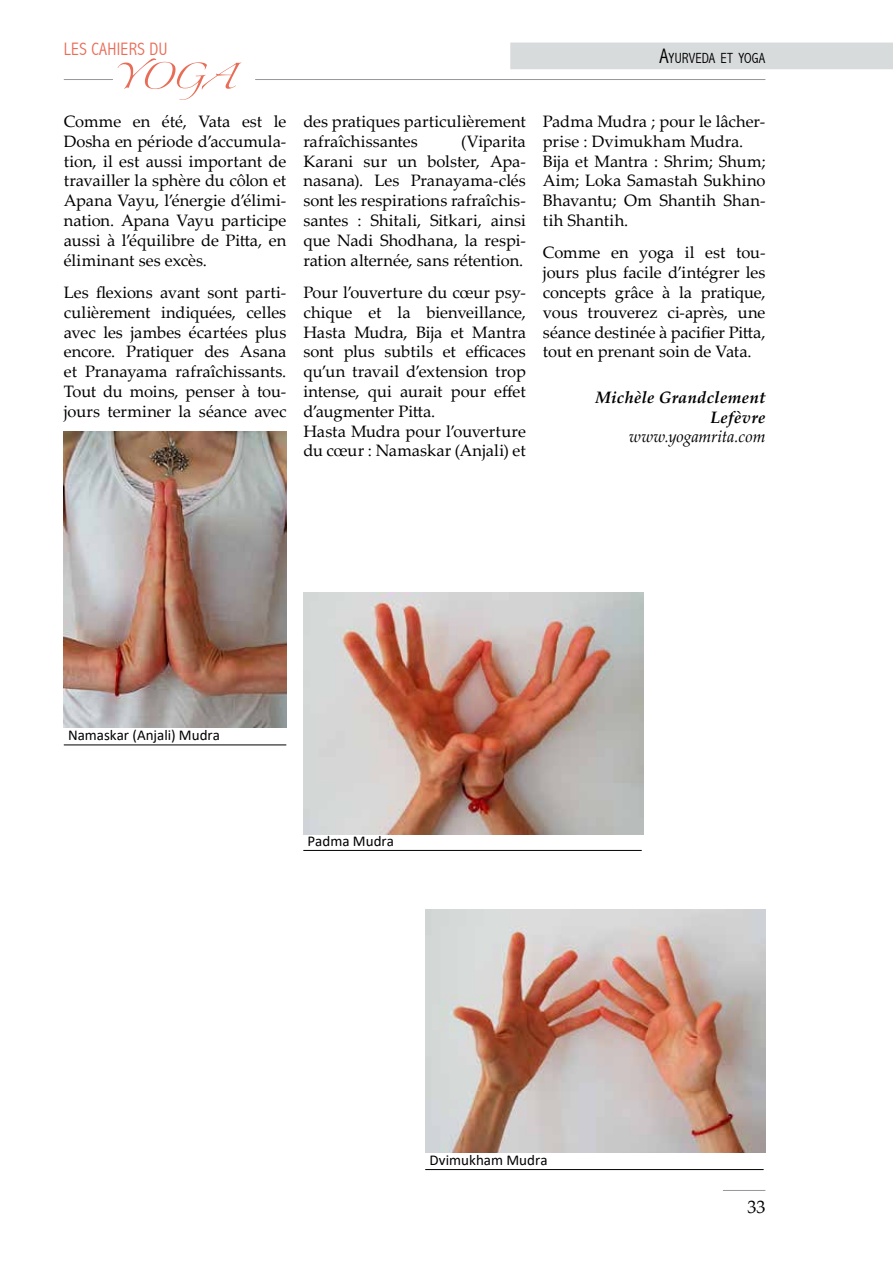
<style>
.page{position:relative;width:893px;height:1263px;background:#fff}
.page>*{position:absolute;margin:0;border:0;box-sizing:border-box;transform-origin:0 0}
.t1{font:57px "Linotype Zapfino One";color:#e96c57}
.t2{font:300 condensed 18px "Abadi";letter-spacing:.015em;color:#e96c57}
.t3{font:18px "Palatino Linotype";color:#000}
.t4{font:16.5px/19.8px "Palatino Linotype";color:#000;text-align:justify}
.t5{font:italic 700 16.5px/19.8px "Palatino Linotype";letter-spacing:.02em;color:#000;text-align:right}
.t6{font:italic 16.5px "Palatino Linotype";letter-spacing:-.01em;color:#000}
.t7{font:15px "Calibri";color:#000}
.t8{font:300 condensed 14.7px "Abadi";letter-spacing:.015em;color:#000}
.s1{font-size:21px}
</style>
<div class="page">
<hr style="left:255px;top:79px;width:510px;height:1px;background:#98989c">
<hr style="left:64px;top:79px;width:49px;height:1px;background:#98989c">
<hr style="left:723px;top:1190px;width:42px;height:1px;background:#98989c">
<div style="left:510px;top:43px;width:383px;height:26px;background:#d8dbdc"></div>
<img style="left:64px;top:431px;width:222px;height:296px">
<hr style="left:64px;top:744px;width:222px;height:1px;background:#000">
<img style="left:303px;top:592px;width:340px;height:242px">
<hr style="left:303px;top:850px;width:339px;height:1px;background:#000">
<img style="left:425px;top:910px;width:340px;height:242px">
<hr style="left:425px;top:1169px;width:339px;height:1px;background:#000">
<p class="t2" style="left:64px;top:39px;width:105px">LES CAHIERS DU</p>
<h1 class="t1" style="left:113px;top:35px;width:124px">YOGA</h1>
<p class="t4" style="left:64px;top:111px;width:224px">Comme en été, Vata est le Dosha en période d’accumula&shy;tion, il est aussi important de travailler la sphère du côlon et Apana Vayu, l’énergie d’élimi&shy;nation. Apana Vayu participe aussi à l’équilibre de Pitta, en éliminant ses excès.</p>
<p class="t4" style="left:64px;top:282px;width:224px">Les flexions avant sont parti&shy;culièrement indiquées, celles avec les jambes écartées plus encore. Pratiquer des Asana et Pranayama rafraîchissants.<br>Tout du moins, penser à tou&shy;jours terminer la séance avec</p>
<p class="t8" style="left:660px;top:49px;width:107px"><span class="s1">A</span>YURVEDA ET YOGA</p>
<p class="t4" style="left:303px;top:111px;width:224px">des pratiques particulièrement rafraîchissantes</p>
<p class="t4" style="left:303px;top:131px;width:224px;text-indent:158px">(Viparita Karani sur un bolster, Apa&shy;nasana). Les Pranayama-clés sont les respirations rafraîchis&shy;santes : Shitali, Sitkari, ainsi que Nadi Shodhana, la respi&shy;ration alternée, sans rétention.</p>
<p class="t4" style="left:303px;top:282px;width:224px;text-align:left">Pour l’ouverture du cœur psy&shy;chique et la bienveillance,<br>Hasta Mudra, Bija et Mantra sont plus subtils et efficaces qu’un travail d’extension trop intense, qui aurait pour effet d’augmenter Pitta.<br>Hasta Mudra pour l’ouverture du cœur : Namaskar (Anjali) et</p>
<p class="t4" style="left:543px;top:111px;width:224px;text-align:left">Padma Mudra ; pour le lâcher&shy;prise : Dvimukham Mudra.<br>Bija et Mantra : Shrim; Shum;<br>Aim; Loka Samastah Sukhino<br>Bhavantu; Om Shantih Shan&shy;tih Shantih.</p>
<p class="t4" style="left:543px;top:242px;width:224px">Comme en yoga il est tou&shy;jours plus facile d’intégrer les concepts grâce à la pratique, vous trouverez ci-après, une séance destinée à pacifier Pitta, tout en prenant soin de Vata.</p>
<p class="t5" style="left:595px;top:387px;width:171px">Michèle Grandclement<br>Lefèvre</p>
<p class="t6" style="left:629px;top:425px;width:138px">www.yogamrita.com</p>
<p class="t7" style="left:68px;top:725px;width:154px">Namaskar (Anjali) Mudra</p>
<p class="t7" style="left:308px;top:830px;width:88px">Padma Mudra</p>
<p class="t7" style="left:429px;top:1149px;width:120px">Dvimukham Mudra</p>
<p class="t3" style="left:747px;top:1194px;width:19px">33</p>
</div>
